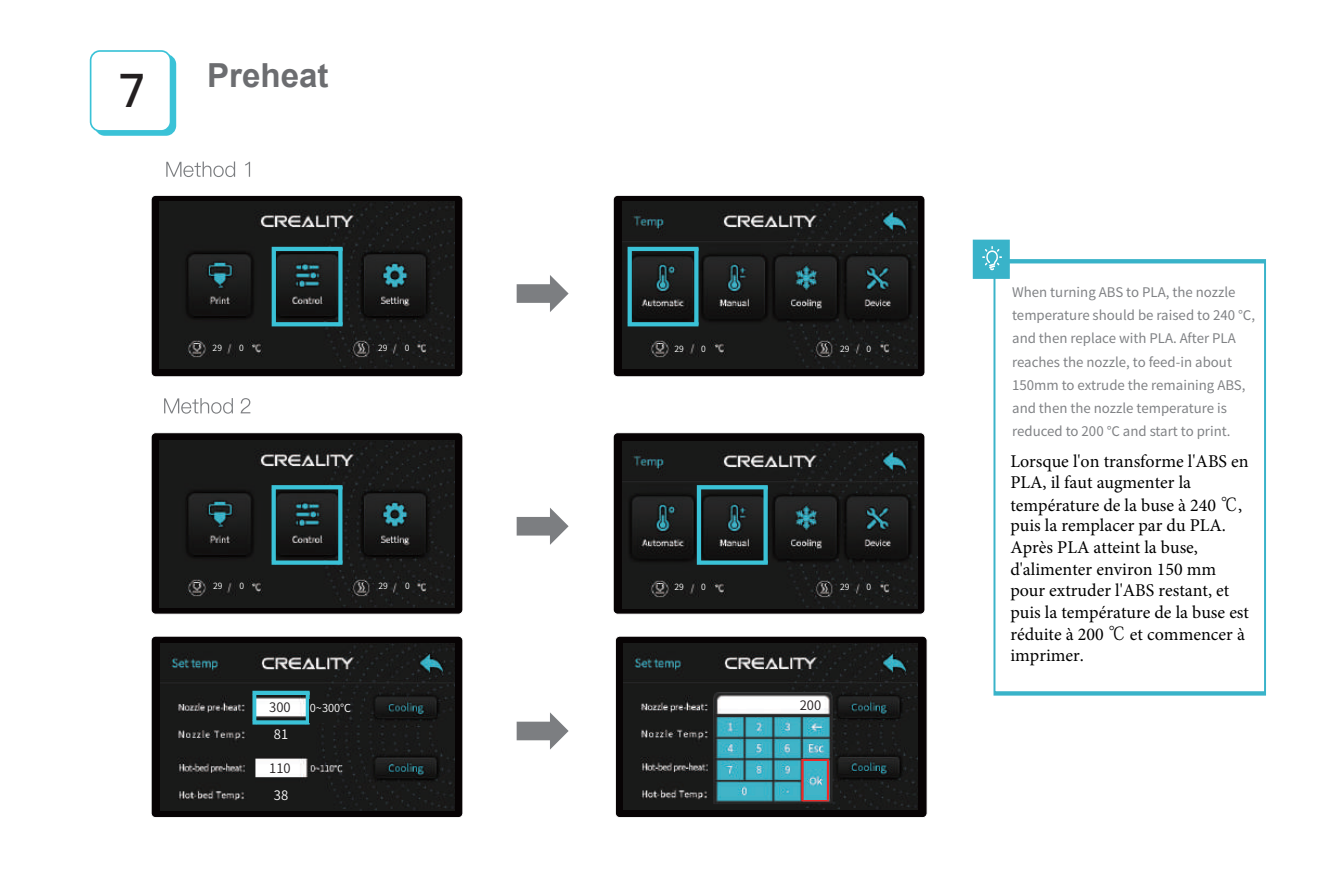
<style>
.page{position:relative;width:1340px;height:893px;background:#fff}
.page>*{position:absolute;margin:0;border:0;box-sizing:border-box;transform-origin:0 0}
.t1{font:46.35px "Ping Fang SC Bold";color:#231f20}
.t2{font:700 33.07px "Arial";color:#6c6d70}
.t3{font:18px/21.6px "Minion Pro";color:#000}
.t4{font:13.28px/23.2px "Source Han Sans CN";color:#808285}
.t5{font:13.05px "Source Han Sans CN";color:#231f20}
.t6{font:13.05px "Source Han Sans CN";color:#fff}
.t7{font:11.03px "Source Han Sans CN";color:#fff}
.t8{font:8.55px "Source Han Sans CN";color:#fff}
.s1{font-family:"Koz Min Pr 6 N"}
</style>
<div class="page">
<div style="left:151px;top:195px;width:312px;height:182px;background:#070304;border-radius:4px"></div>
<div style="left:151px;top:195px;width:312px;height:182px;border:1px solid #fff;border-radius:4px"></div>
<div style="left:151px;top:433px;width:312px;height:181px;background:#070304;border-radius:4px"></div>
<div style="left:151px;top:433px;width:312px;height:181px;border:1px solid #fff;border-radius:4px"></div>
<div style="left:151px;top:636px;width:312px;height:182px;background:#070304;border-radius:4px"></div>
<div style="left:151px;top:636px;width:312px;height:182px;border:1px solid #fff;border-radius:4px"></div>
<div style="left:615px;top:636px;width:312px;height:182px;background:#070304;border-radius:4px"></div>
<div style="left:615px;top:636px;width:312px;height:182px;border:1px solid #fff;border-radius:4px"></div>
<div style="left:613px;top:433px;width:312px;height:181px;background:#070304;border-radius:4px"></div>
<div style="left:613px;top:433px;width:312px;height:181px;border:1px solid #fff;border-radius:4px"></div>
<div style="left:613px;top:195px;width:312px;height:182px;background:#070304;border-radius:4px"></div>
<div style="left:613px;top:195px;width:312px;height:182px;border:1px solid #fff;border-radius:4px"></div>
<div style="left:95px;top:55px;width:80px;height:80px;background:#3ac2d7;border-radius:9px"></div>
<div style="left:95px;top:54px;width:81px;height:82px;border:2px solid #3ac2d7;border-radius:9px"></div>
<div style="left:91px;top:51px;width:79px;height:80px;background:#fff;border-radius:9px"></div>
<div style="left:90px;top:50px;width:81px;height:82px;border:2px solid #3ac2d7;border-radius:9px"></div>
<img style="left:161px;top:644px;width:293px;height:166px">
<svg style="left:516px;top:275px;width:52px;height:37px"></svg>
<svg style="left:516px;top:508px;width:52px;height:37px"></svg>
<svg style="left:516px;top:712px;width:52px;height:38px"></svg>
<svg style="left:164px;top:398px;width:69px;height:16px"></svg>
<svg style="left:241px;top:398px;width:9px;height:15px"></svg>
<svg style="left:251px;top:688px;width:59px;height:39px;background:#7ca3a9"></svg>
<svg style="left:166px;top:161px;width:69px;height:16px"></svg>
<svg style="left:245px;top:162px;width:5px;height:15px"></svg>
<img style="left:624px;top:643px;width:293px;height:167px">
<img style="left:712px;top:692px;width:121px;height:8px">
<svg style="left:801px;top:759px;width:28px;height:42px"></svg>
<img style="left:622px;top:202px;width:295px;height:167px">
<img style="left:622px;top:441px;width:295px;height:167px">
<svg style="left:625px;top:245px;width:74px;height:83px"></svg>
<svg style="left:695px;top:483px;width:73px;height:84px"></svg>
<img style="left:160px;top:202px;width:295px;height:167px">
<svg style="left:270px;top:245px;width:73px;height:83px"></svg>
<img style="left:160px;top:440px;width:295px;height:167px">
<svg style="left:270px;top:483px;width:73px;height:84px"></svg>
<img style="left:310px;top:699px;width:50px;height:23px">
<div style="left:993px;top:260px;width:273px;height:435px;border:3px solid #39b3c9"></div>
<div style="left:972px;top:240px;width:37px;height:39px;background:#39b3c9;border:2px solid #39b3c9"></div>
<svg style="left:982px;top:246px;width:20px;height:24px"></svg>
<h1 class="t1" style="left:118px;top:63px;width:29px">7</h1>
<h2 class="t2" style="left:207px;top:52px;width:123px">Preheat</h2>
<p class="t8" style="left:213px;top:343px;width:11px">29</p>
<p class="t8" style="left:239px;top:343px;width:6px">0</p>
<p class="t8" style="left:378px;top:343px;width:11px">29</p>
<p class="t8" style="left:405px;top:343px;width:6px">0</p>
<p class="t8" style="left:213px;top:581px;width:11px">29</p>
<p class="t8" style="left:240px;top:581px;width:6px">0</p>
<p class="t8" style="left:378px;top:581px;width:11px">29</p>
<p class="t8" style="left:405px;top:581px;width:6px">0</p>
<p class="t5" style="left:269px;top:700px;width:23px">300</p>
<p class="t6" style="left:274px;top:727px;width:16px">81</p>
<p class="t5" style="left:269px;top:761px;width:23px">110</p>
<p class="t6" style="left:274px;top:788px;width:16px">38</p>
<p class="t7" style="left:310px;top:701px;width:43px">0~300℃</p>
<p class="t8" style="left:674px;top:344px;width:11px">29</p>
<p class="t8" style="left:701px;top:344px;width:6px">0</p>
<p class="t8" style="left:840px;top:344px;width:11px">29</p>
<p class="t8" style="left:866px;top:344px;width:6px">0</p>
<p class="t8" style="left:674px;top:582px;width:11px">29</p>
<p class="t8" style="left:701px;top:582px;width:6px">0</p>
<p class="t8" style="left:840px;top:582px;width:11px">29</p>
<p class="t8" style="left:866px;top:582px;width:6px">0</p>
<p class="t5" style="left:799px;top:698px;width:23px">200</p>
<p class="t4" style="left:1012px;top:281px;width:244px">When turning ABS to PLA, the nozzle temperature should be raised to 240 ℃, and then replace with PLA. After PLA reaches the nozzle, to feed-in about 150mm to extrude the remaining ABS, and then the nozzle temperature is reduced to 200 ℃ and start to print.</p>
<p class="t3" style="left:1010px;top:450px;width:240px">Lorsque l'on transforme l'ABS en<br>PLA, il faut augmenter la température de la buse à 240 <span class="s1">℃</span>, puis la remplacer par du PLA.<br>Après PLA atteint la buse, d'alimenter environ 150 mm pour extruder l'ABS restant, et puis la température de la buse est réduite à 200 <span class="s1">℃</span> et commencer à imprimer.</p>
</div>
